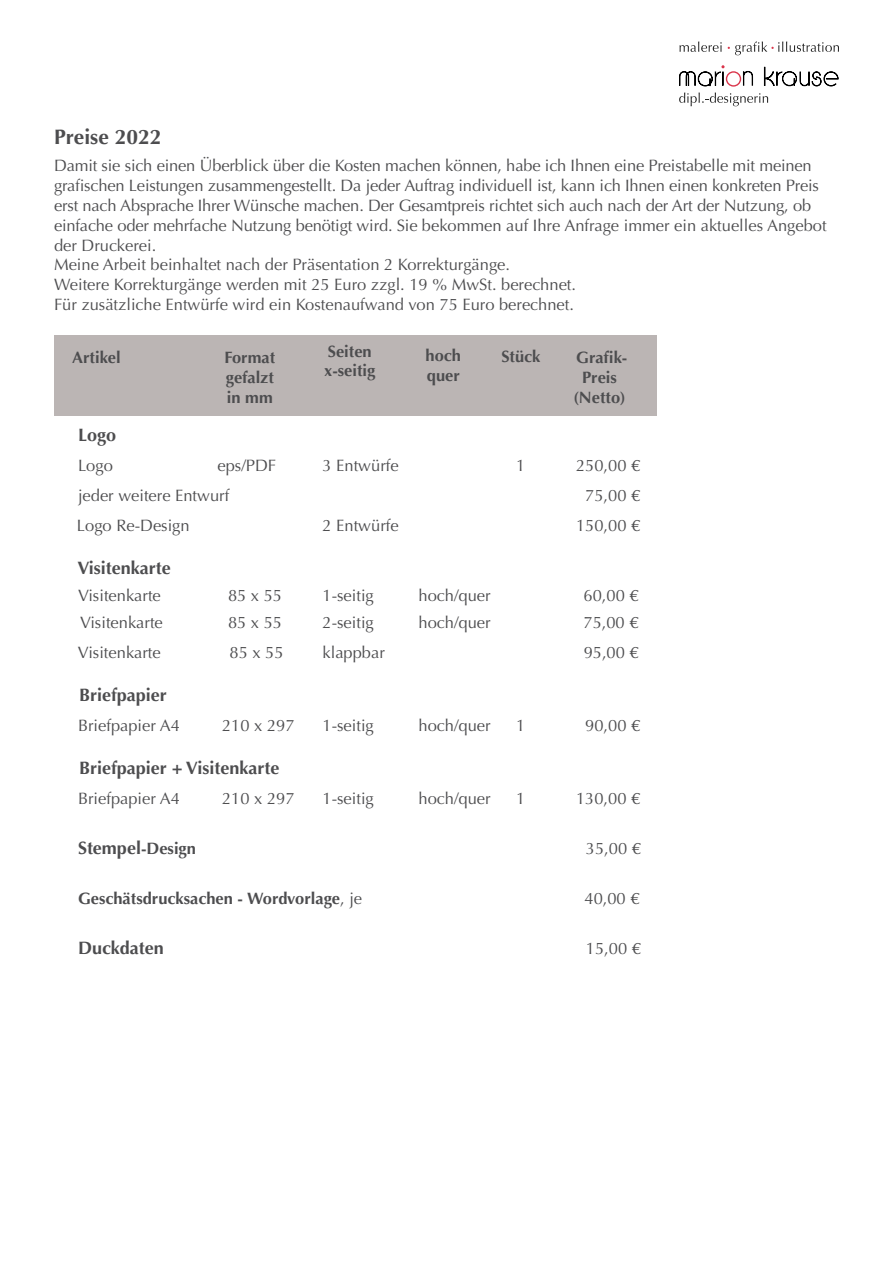
<style>
.page{position:relative;width:893px;height:1263px;background:#fff}
.page>*{position:absolute;margin:0;border:0;box-sizing:border-box;transform-origin:0 0}
.t1{font:700 21px "Optima";color:#4d4d4f}
.t2{font:700 18px "Optima";color:#4d4d4f}
.t3{font:16.5px/19.8px "Optima";color:#4d4d4f}
.t4{font:700 16.5px/19.8px "Optima";color:#4d4d4f}
.s1{font-size:16.5px}
.s2{font-weight:400}
</style>
<div class="page">
<svg style="left:679px;top:42px;width:43px;height:10px"></svg>
<svg style="left:728px;top:41px;width:111px;height:14px"></svg>
<svg style="left:679px;top:93px;width:89px;height:13px"></svg>
<svg style="left:742px;top:71px;width:11px;height:15px"></svg>
<svg style="left:679px;top:65px;width:46px;height:22px"></svg>
<svg style="left:763px;top:66px;width:76px;height:21px"></svg>
<div style="left:726px;top:71px;width:15px;height:16px;border:1px solid #da354b;border-radius:50%"></div>
<div style="left:55px;top:336px;width:602px;height:80px;background:#bbb5b4"></div>
<p class="t1" style="left:54px;top:125px;width:109px">Preise 2022</p>
<p class="t3" style="left:54px;top:156px;width:774px">Damit sie sich einen Überblick über die Kosten machen können, habe ich Ihnen eine Preistabelle mit meinen grafischen Leistungen zusammengestellt. Da jeder Auftrag individuell ist, kann ich Ihnen einen konkreten Preis erst nach Absprache Ihrer Wünsche machen. Der Gesamtpreis richtet sich auch nach der Art der Nutzung, ob einfache oder mehrfache Nutzung benötigt wird. Sie bekommen auf Ihre Anfrage immer ein aktuelles Angebot der Druckerei.<br>Meine Arbeit beinhaltet nach der Präsentation 2 Korrekturgänge.<br>Weitere Korrekturgänge werden mit 25 Euro zzgl. 19 % MwSt. berechnet.<br>Für zusätzliche Entwürfe wird ein Kostenaufwand von 75 Euro berechnet.</p>
<p class="t4" style="left:225px;top:348px;width:52px;text-align:justify">Format gefalzt in mm</p>
<p class="t4" style="left:324px;top:341px;width:53px">Seiten x-seitig</p>
<p class="t4" style="left:426px;top:346px;width:37px">hoch quer</p>
<p class="t4" style="left:72px;top:348px;width:50px">Artikel</p>
<p class="t4" style="left:501px;top:347px;width:41px">Stück</p>
<p class="t4" style="left:573px;top:348px;width:55px;text-align:center">Grafik-<br>Preis (Netto)</p>
<p class="t2" style="left:78px;top:424px;width:40px">Logo</p>
<p class="t3" style="left:78px;top:455px;width:36px">Logo</p>
<p class="t3" style="left:218px;top:455px;width:60px">eps/PDF</p>
<p class="t3" style="left:323px;top:455px;width:78px">3 Entwürfe</p>
<p class="t3" style="left:516px;top:455px;width:11px">1</p>
<p class="t3" style="left:576px;top:455px;width:66px">250,00 €</p>
<p class="t3" style="left:78px;top:485px;width:153px">jeder weitere Entwurf</p>
<p class="t3" style="left:585px;top:485px;width:57px">75,00 €</p>
<p class="t3" style="left:77px;top:515px;width:114px">Logo Re-Design</p>
<p class="t3" style="left:323px;top:515px;width:78px">2 Entwürfe</p>
<p class="t3" style="left:576px;top:515px;width:66px">150,00 €</p>
<p class="t2" style="left:77px;top:557px;width:95px">Visitenkarte</p>
<p class="t3" style="left:78px;top:586px;width:84px">Visitenkarte</p>
<p class="t3" style="left:228px;top:586px;width:56px">85 x 55</p>
<p class="t3" style="left:323px;top:586px;width:53px">1-seitig</p>
<p class="t3" style="left:419px;top:586px;width:74px">hoch/quer</p>
<p class="t3" style="left:584px;top:586px;width:57px">60,00 €</p>
<p class="t3" style="left:80px;top:613px;width:84px">Visitenkarte</p>
<p class="t3" style="left:228px;top:613px;width:56px">85 x 55</p>
<p class="t3" style="left:322px;top:613px;width:53px">2-seitig</p>
<p class="t3" style="left:418px;top:613px;width:74px">hoch/quer</p>
<p class="t3" style="left:583px;top:613px;width:57px">75,00 €</p>
<p class="t3" style="left:78px;top:643px;width:84px">Visitenkarte</p>
<p class="t3" style="left:229px;top:643px;width:56px">85 x 55</p>
<p class="t3" style="left:322px;top:643px;width:64px">klappbar</p>
<p class="t3" style="left:584px;top:643px;width:57px">95,00 €</p>
<p class="t2" style="left:79px;top:685px;width:89px">Briefpapier</p>
<p class="t3" style="left:78px;top:716px;width:104px">Briefpapier A4</p>
<p class="t3" style="left:222px;top:716px;width:74px">210 x 297</p>
<p class="t3" style="left:323px;top:716px;width:53px">1-seitig</p>
<p class="t3" style="left:419px;top:716px;width:74px">hoch/quer</p>
<p class="t3" style="left:516px;top:716px;width:11px">1</p>
<p class="t3" style="left:585px;top:716px;width:57px">90,00 €</p>
<p class="t2" style="left:79px;top:758px;width:202px">Briefpapier + Visitenkarte</p>
<p class="t3" style="left:78px;top:789px;width:104px">Briefpapier A4</p>
<p class="t3" style="left:222px;top:789px;width:74px">210 x 297</p>
<p class="t3" style="left:323px;top:789px;width:53px">1-seitig</p>
<p class="t3" style="left:419px;top:789px;width:74px">hoch/quer</p>
<p class="t3" style="left:516px;top:789px;width:11px">1</p>
<p class="t3" style="left:576px;top:789px;width:66px">130,00 €</p>
<p class="t2" style="left:78px;top:838px;width:120px">Stempel<span class="s1">-Design</span></p>
<p class="t3" style="left:586px;top:839px;width:57px">35,00 €</p>
<p class="t4" style="left:78px;top:889px;width:286px">Geschätsdrucksachen - Wordvorlage<span class="s2">, je</span></p>
<p class="t3" style="left:584px;top:889px;width:57px">40,00 €</p>
<p class="t2" style="left:78px;top:937px;width:87px">Duckdaten</p>
<p class="t3" style="left:586px;top:938px;width:57px">15,00 €</p>
</div>
